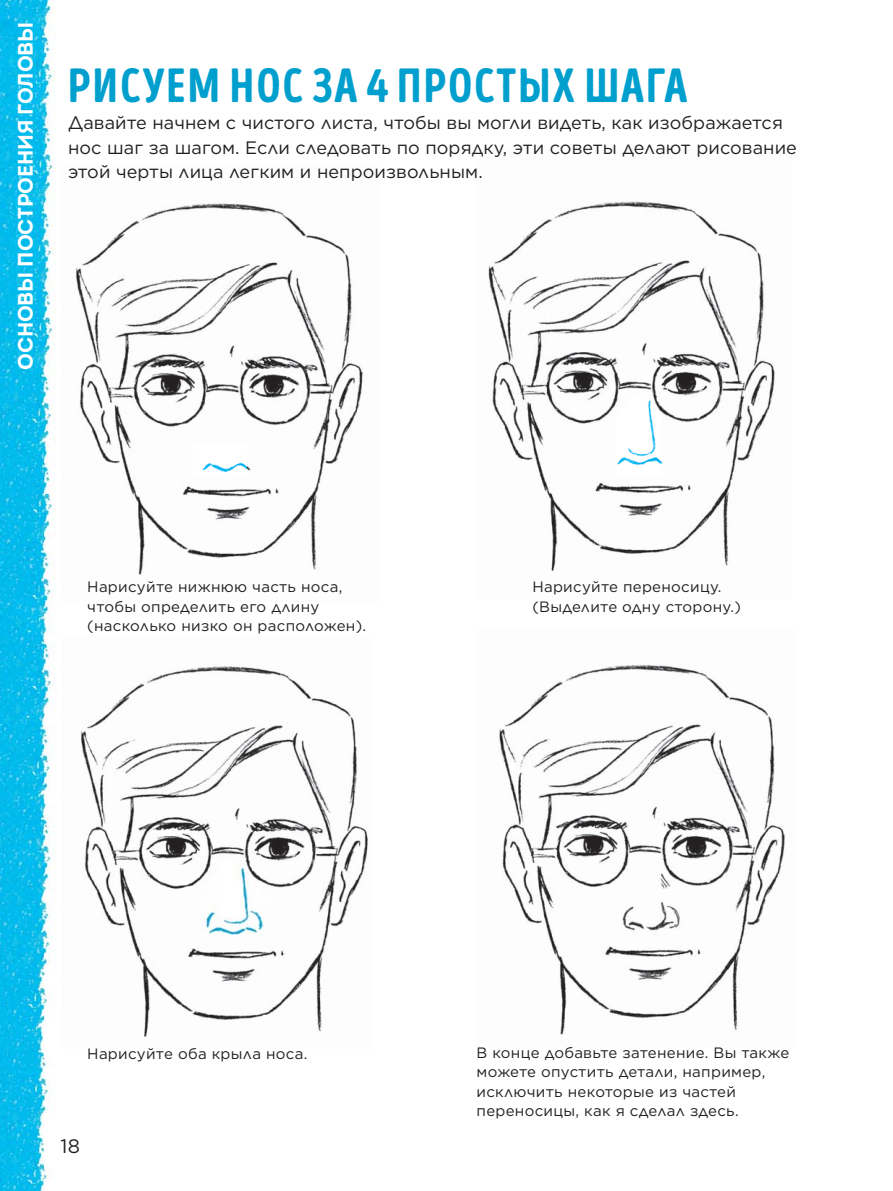
<style>
.page{position:relative;width:893px;height:1191px;background:#fff}
.page>*{position:absolute;margin:0;border:0;box-sizing:border-box;transform-origin:0 0}
.t1{font:48px "Intro Head H Base";letter-spacing:.04em;color:#009fce}
.t2{font:700 21px "Intro";letter-spacing:-.005em;color:#fff}
.t3{font:19.5px "Gotham";color:#231f20}
.t4{font:18px/24.8px "Gotham";letter-spacing:.005em;color:#231f20}
.t5{font:15px/19.5px "Gotham";letter-spacing:.02em;color:#231f20}
</style>
<div class="page">
<img style="left:75px;top:203px;width:288px;height:372px">
<img style="left:488px;top:201px;width:287px;height:370px">
<img style="left:80px;top:666px;width:288px;height:372px">
<img style="left:499px;top:665px;width:286px;height:370px">
<img style="left:194px;top:445px;width:53px;height:33px">
<img style="left:615px;top:398px;width:47px;height:78px">
<img style="left:199px;top:861px;width:70px;height:78px">
<img style="left:0;top:0;width:56px;height:1191px">
<h2 class="t2" style="left:12px;top:370px;width:350px;rotate:-90deg">ОСНОВЫ ПОСТРОЕНИЯ ГОЛОВЫ</h2>
<h1 class="t1" style="left:68px;top:57px;width:621px">РИСУЕМ НОС ЗА 4 ПРОСТЫХ ШАГА</h1>
<p class="t4" style="left:68px;top:112px;width:730px">Давайте начнем с чистого листа, чтобы вы могли видеть, как изображается нос шаг за шагом. Если следовать по порядку, эти советы делают рисование этой черты лица легким и непроизвольным.</p>
<p class="t5" style="left:87px;top:579px;width:280px">Нарисуйте нижнюю часть носа, чтобы определить его длину (насколько низко он расположен).</p>
<p class="t5" style="left:532px;top:579px;width:210px">Нарисуйте переносицу. (Выделите одну сторону.)</p>
<p class="t5" style="left:87px;top:1045px;width:222px">Нарисуйте оба крыла носа.</p>
<h3 class="t3" style="left:61px;top:1139px;width:21px">18</h3>
<p class="t5" style="left:477px;top:1044px;width:314px">В конце добавьте затенение. Вы также можете опустить детали, например, исключить некоторые из частей переносицы, как я сделал здесь.</p>
</div>
